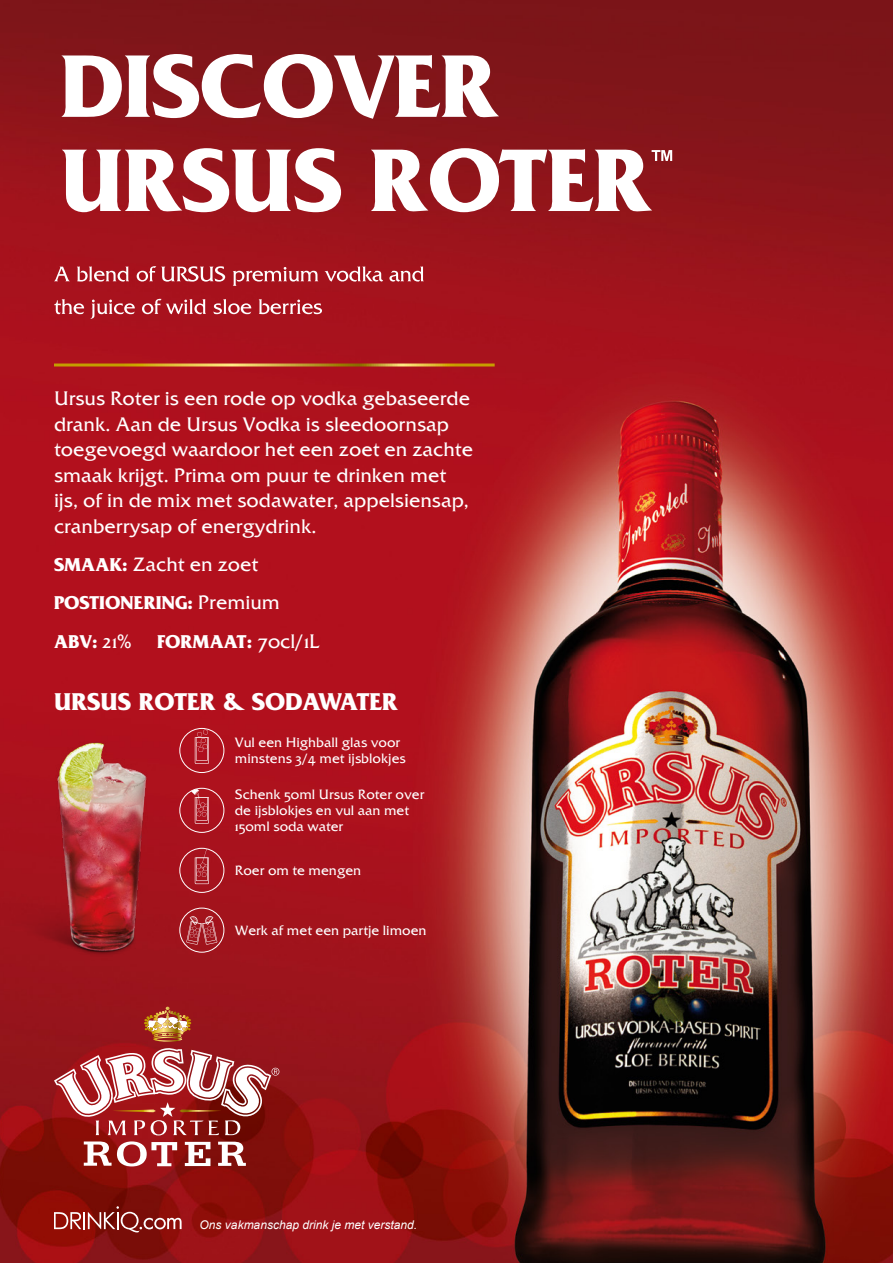
<style>
.page{position:relative;width:893px;height:1263px;background:#fff}
.page>*{position:absolute;margin:0;border:0;box-sizing:border-box;transform-origin:0 0}
.t1{font:700 25.5px "Friz Quadrata Std";color:#fff}
.t2{font:19.5px/25.5px "Friz Qua Regu OS";color:#fff}
.t3{font:700 19.5px/38.2px "Friz Quadrata Std";color:#fff}
.t4{font:13.5px/16.2px "Friz Qua Regu OS";color:#fff}
.t5{font:italic 12px "Arial";color:#fff}
.s1{font-family:"Friz Quadrata Std";font-weight:700}
.s2{font-family:"Friz Qua Regu OS";font-weight:400}
</style>
<div class="page">
<img style="left:0;top:0;width:893px;height:1263px">
<svg style="left:54px;top:267px;width:16px;height:14px"></svg>
<svg style="left:77px;top:266px;width:52px;height:16px"></svg>
<svg style="left:137px;top:266px;width:88px;height:16px"></svg>
<svg style="left:233px;top:267px;width:85px;height:19px;background:#ba4a52"></svg>
<svg style="left:324px;top:266px;width:59px;height:16px"></svg>
<svg style="left:389px;top:266px;width:35px;height:16px"></svg>
<svg style="left:54px;top:299px;width:30px;height:15px"></svg>
<svg style="left:90px;top:300px;width:45px;height:19px"></svg>
<svg style="left:142px;top:299px;width:64px;height:15px"></svg>
<svg style="left:213px;top:299px;width:38px;height:15px"></svg>
<svg style="left:259px;top:299px;width:63px;height:15px"></svg>
<svg style="left:62px;top:54px;width:437px;height:65px"></svg>
<svg style="left:62px;top:148px;width:279px;height:64px"></svg>
<svg style="left:371px;top:148px;width:301px;height:64px"></svg>
<svg style="left:147px;top:1007px;width:44px;height:25px"></svg>
<svg style="left:218px;top:1142px;width:28px;height:24px"></svg>
<svg style="left:185px;top:1142px;width:25px;height:24px"></svg>
<svg style="left:84px;top:1141px;width:93px;height:25px"></svg>
<svg style="left:54px;top:1048px;width:225px;height:87px"></svg>
<hr style="left:54px;top:363px;width:441px;height:3px;background:#fff">
<svg style="left:54px;top:1206px;width:128px;height:26px;background:#9c3c37"></svg>
<svg style="left:208px;top:848px;width:16px;height:45px"></svg>
<svg style="left:208px;top:907px;width:16px;height:46px"></svg>
<svg style="left:208px;top:728px;width:16px;height:45px"></svg>
<svg style="left:208px;top:788px;width:16px;height:45px"></svg>
<img style="left:0;top:719px;width:208px;height:264px">
<p class="t2" style="left:54px;top:385px;width:420px">Ursus Roter is een rode op vodka gebaseerde drank. Aan de Ursus Vodka is sleedoornsap toegevoegd waardoor het een zoet en zachte smaak krijgt. Prima om puur te drinken met ijs, of in de mix met sodawater, appelsiensap, cranberrysap of energydrink.</p>
<p class="t2" style="left:54px;top:551px;width:206px"><span class="s1">SMAAK:</span> Zacht en zoet</p>
<p class="t3" style="left:54px;top:584px;width:227px">POSTIONERING: <span class="s2">Premium<br></span>ABV: <span class="s2">21%</span></p>
<p class="t3" style="left:157px;top:622px;width:164px">FORMAAT: <span class="s2">70cl/1L</span></p>
<h1 class="t1" style="left:54px;top:688px;width:345px">URSUS ROTER &amp; SODAWATER</h1>
<p class="t4" style="left:235px;top:734px;width:173px">Vul een Highball glas voor minstens 3/4 met ijsblokjes</p>
<p class="t4" style="left:235px;top:786px;width:191px">Schenk 50ml Ursus Roter over de ijsblokjes en vul aan met<br>150ml soda water</p>
<p class="t4" style="left:235px;top:862px;width:128px">Roer om te mengen</p>
<p class="t4" style="left:235px;top:922px;width:193px">Werk af met een partje limoen</p>
<p class="t5" style="left:200px;top:1217px;width:219px">Ons vakmanschap drink je met verstand.</p>
</div>
